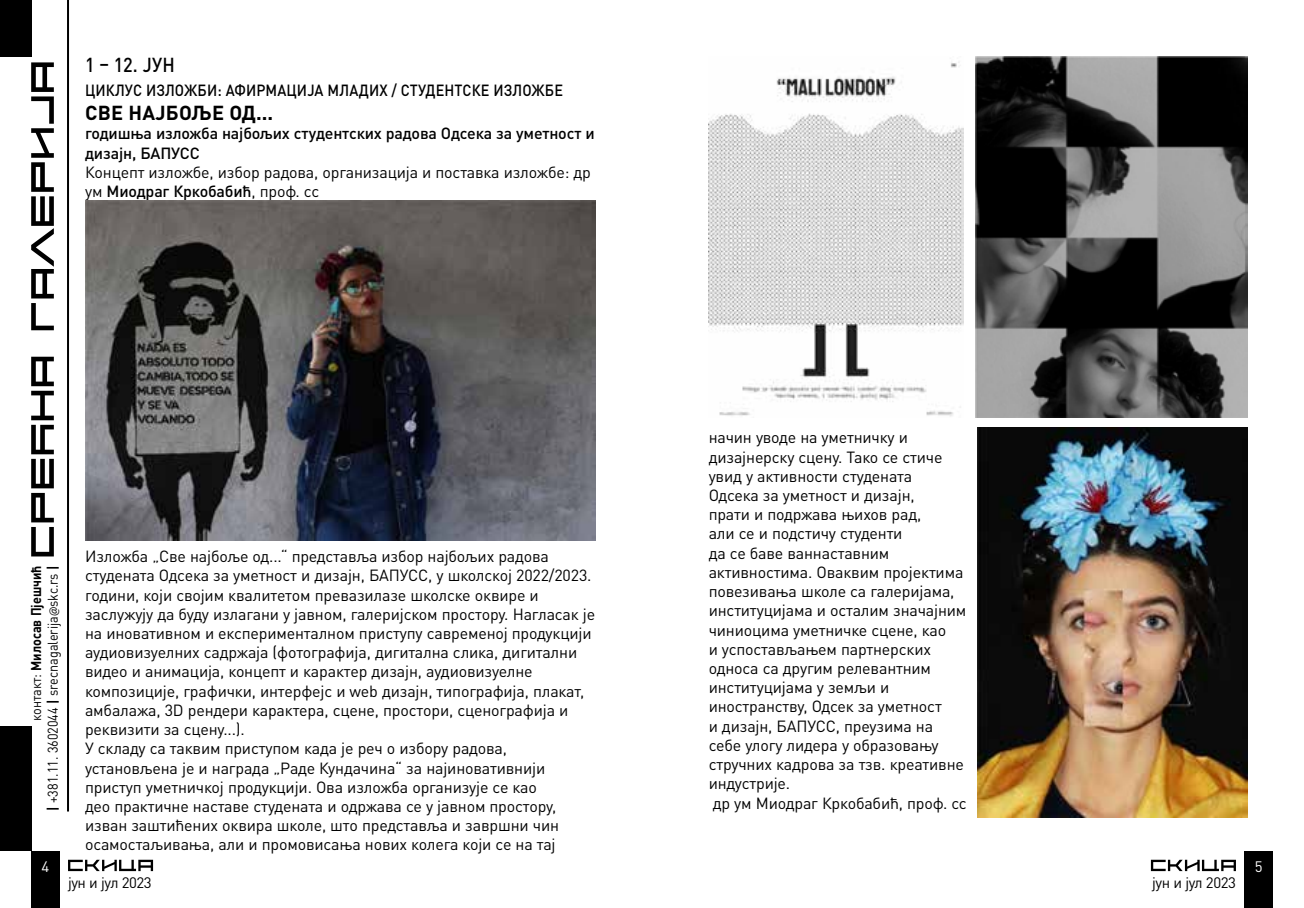
<style>
.page{position:relative;width:1304px;height:908px;background:#fff}
.page>*{position:absolute;margin:0;border:0;box-sizing:border-box;transform-origin:0 0}
.t1{font:700 20px "DIN Pro";letter-spacing:.01em;color:#000}
.t2{font:500 20px "DIN Pro";color:#000;scale:.9 1}
.t3{font:16px/19.2px "DIN Pro";letter-spacing:-.01em;color:#000}
.t4{font:500 16px/19.2px "DIN Pro";letter-spacing:-.01em;color:#000}
.t5{font:500 16px "DIN Pro";letter-spacing:-.01em;color:#000;scale:.9 1}
.t6{font:15px "DIN Pro";letter-spacing:-.03em;color:#000}
.t7{font:15px "DIN Pro";color:#fff}
.t8{font:14px/16.8px "DIN Pro";color:#000;text-align:right;scale:.9 1}
.s1{font-weight:500}
.s2{font-weight:700}
.s3{font-family:"Myriad Pro"}
</style>
<div class="page">
<div style="left:31px;top:850px;width:29px;height:57px;background:#000"></div>
<svg style="left:68px;top:859px;width:85px;height:11px"></svg>
<div style="left:1244px;top:850px;width:29px;height:57px;background:#000"></div>
<svg style="left:1151px;top:859px;width:85px;height:11px"></svg>
<svg style="left:31px;top:356px;width:23px;height:200px"></svg>
<svg style="left:31px;top:62px;width:23px;height:268px"></svg>
<div style="left:0;top:726px;width:31px;height:124px;background:#000"></div>
<div style="left:0;top:0;width:31px;height:57px;background:#000"></div>
<hr style="left:67px;top:0;width:2px;height:811px;background:#000">
<img style="left:976px;top:57px;width:271px;height:360px">
<img style="left:709px;top:62px;width:255px;height:355px">
<img style="left:978px;top:427px;width:269px;height:390px">
<img style="left:85px;top:200px;width:510px;height:340px">
<p class="t2" style="left:85px;top:49px;width:77px">1 – 12. ЈУН</p>
<p class="t5" style="left:85px;top:77px;width:12px">ЦИКЛУС</p>
<p class="t5" style="left:146px;top:77px;width:11px">ИЗЛО</p>
<p class="t5" style="left:184px;top:77px;width:59px">ЖБИ : АФИРМАЦИЈА</p>
<p class="t5" style="left:328px;top:77px;width:12px">МЛАДИХ</p>
<p class="t5" style="left:392px;top:77px;width:22px">/ СТУДЕНТСКЕ</p>
<p class="t5" style="left:493px;top:77px;width:11px">ИЗЛО</p>
<p class="t5" style="left:532px;top:77px;width:34px">ЖБЕ</p>
<p class="t1" style="left:85px;top:96px;width:190px">СВЕ НАЈБОЉЕ ОД...</p>
<p class="t4" style="left:85px;top:122px;width:511px">годишња изложба најбољих студентских радова Oдсекa за уметност и дизајн, БАПУСС</p>
<p class="t3" style="left:85px;top:161px;width:507px">Концепт изложбе, избор радова, организација и поставка изложбе: др ум <span class="s1">М иодраг Кркобабић</span>, проф. сс</p>
<p class="t8" style="left:26px;top:810px;width:274px;rotate:-90deg">контакт: <span class="s2">Милосав Пјешчић<br>|</span> +381.11. 3602044 <span class="s2">|</span> srecnagalerija<span class="s3">@</span>skc.rs <span class="s2">|</span></p>
<p class="t7" style="left:41px;top:853px;width:9px">4</p>
<p class="t3" style="left:85px;top:545px;width:512px">Изложба „Све најбоље од...“ представља избор најбољих радова студената Одсека за уметност и дизајн, БАПУСС, у школској 2022/2023. години, који својим квалитетом превазилазе школске оквире и заслужују да буду излагани у јавном, галеријском простору. Нагласак је на иновативном и експерименталном приступу савременој продукцији аудиовизуелних садржаја (фотографија, дигитална слика, дигитални видео и анимација, концепт и карактер дизајн, аудиовизуелне композиције, графички, интерфејс и web дизајн, типографија, плакат, амбалажа, 3D рендери карактера, сцене, простори, сценографија и реквизити за сцену...).<br>У складу са таквим приступом када је реч о избору радова, установљена је и награда „Раде Кундачина“ за најиновативнији приступ уметничкој продукцији. Ова изложба организује се као<br>део практичне наставе студената и одржава се у јавном простору, изван заштићених оквира школе, што представља и завршни чин осамостаљивања, али и промовисања нових колега који се на тај</p>
<p class="t6" style="left:68px;top:870px;width:85px">јун и јул 2023</p>
<p class="t3" style="left:709px;top:426px;width:259px">начин уводе на уметничку и дизајнерску сцену. Тако се стиче увид у активности студената<br>Одсека за уметност и дизајн,<br>прати и подржава њихов рад,<br>али се и подстичу студенти<br>да се баве ваннаставним активностима. Оваквим пројектима повезивања школе са галеријама, институцијама и осталим значајним чиниоцима уметничке сцене, као<br>и успостављањем партнерских односа са другим релевантним институцијама у земљи и иностранству, Одсек за уметност<br>и дизајн, БАПУСС, преузима на себе улогу лидера у образовању стручних кадрова за тзв. креативне индустрије.<br>др ум Миодраг Кркобабић, проф. сс</p>
<p class="t6" style="left:1152px;top:870px;width:85px">јун и јул 2023</p>
<p class="t7" style="left:1255px;top:853px;width:9px">5</p>
</div>
